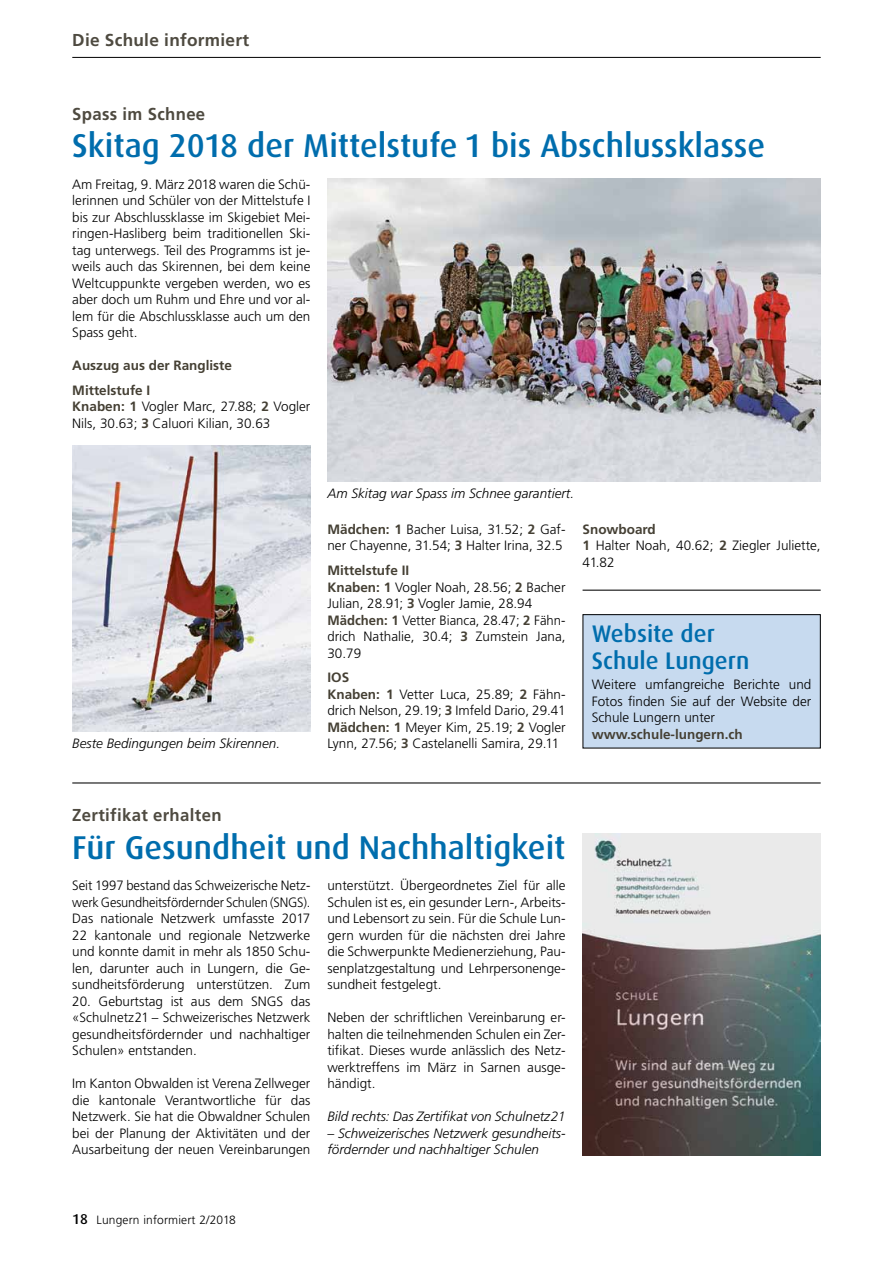
<style>
.page{position:relative;width:893px;height:1263px;background:#fff}
.page>*{position:absolute;margin:0;border:0;box-sizing:border-box;transform-origin:0 0}
.t1{font:500 33px "Dax";color:#006dad}
.t2{font:500 24px/27px "Dax";color:#006dad}
.t3{font:700 17.25px "Frutiger";letter-spacing:.02em;color:#4e4a40}
.t4{font:300 13.5px/16.5px "Frutiger";color:#000}
.t5{font:italic 300 13.5px/16.5px "Frutiger";color:#000}
.t6{font:700 13.5px/24.8px "Frutiger";color:#454034}
.t7{font:300 12px "Frutiger";letter-spacing:.015em;color:#000}
.s1{font-weight:700;color:#454034}
.s2{font-family:"Dax";font-weight:500;font-size:14.25px}
</style>
<div class="page">
<hr style="left:72px;top:57px;width:749px;height:1px;background:#000">
<img style="left:327px;top:179px;width:494px;height:302px">
<hr style="left:72px;top:782px;width:749px;height:1px;background:#000">
<img style="left:583px;top:834px;width:238px;height:322px">
<div style="left:583px;top:615px;width:237px;height:133px;background:#c7daef"></div>
<div style="left:583px;top:614px;width:238px;height:134px;border:1px solid #000"></div>
<hr style="left:583px;top:590px;width:238px;height:1px;background:#000">
<img style="left:72px;top:445px;width:238px;height:286px">
<p class="t3" style="left:72px;top:29px;width:178px">Die Schule informiert</p>
<p class="t3" style="left:72px;top:104px;width:134px">Spass im Schnee</p>
<h1 class="t1" style="left:72px;top:127px;width:694px">Skitag 2018 der Mittelstufe 1 bis Abschlussklasse</h1>
<p class="t4" style="left:72px;top:176px;width:240px">Am Freitag, 9. März 2018 waren die Schü&shy;lerinnen und Schüler von der M ittelstufe I bis zur Abschlussklasse im Skigebiet Mei&shy;ringen-Hasliberg beim traditionellen Ski&shy;tag unterwegs. Teil des Programms ist je&shy;weils auch das Skirennen, bei dem keine Weltcuppunkte vergeben werden, wo es aber doch um Ruhm und Ehre und vor al&shy;lem für die Abschlussklasse auch um den Spass geht.</p>
<p class="t6" style="left:72px;top:353px;width:161px">Auszug aus der Rangliste<br>M ittelstufe I</p>
<p class="t4" style="left:72px;top:398px;width:240px"><span class="s1">Knaben: 1</span> Vogler Marc, 27.88; <span class="s1">2</span> Vogler<br>Nils, 30.63; <span class="s1">3</span> Caluori Kilian, 30.63</p>
<p class="t5" style="left:72px;top:735px;width:209px">Beste Bedingungen beim Skirennen.</p>
<p class="t5" style="left:327px;top:485px;width:248px">Am Skitag war Spass im Schnee garantiert.</p>
<p class="t4" style="left:327px;top:521px;width:240px"><span class="s1">Mädchen: 1</span> Bacher Luisa, 31.52; <span class="s1">2</span> Gaf&shy;ner Chayenne, 31.54; <span class="s1">3</span> Halter Irina, 32.5</p>
<p class="t4" style="left:327px;top:562px;width:240px"><span class="s1">M ittelstufe II<br>Knaben: 1</span> Vogler Noah, 28.56; <span class="s1">2</span> Bacher<br>Julian, 28.91; <span class="s1">3</span> Vogler Jamie, 28.94<br><span class="s1">Mädchen: 1</span> Vetter Bianca, 28.47; <span class="s1">2</span> Fähn&shy;drich Nathalie, 30.4; <span class="s1">3</span> Zumstein Jana,<br>30.79</p>
<p class="t4" style="left:327px;top:669px;width:240px"><span class="s1">IO S<br>Knaben: 1</span> Vetter Luca, 25.89; <span class="s1">2</span> Fähn&shy;drich Nelson, 29.19; <span class="s1">3</span> Imfeld Dario, 29.41<br><span class="s1">Mädchen: 1</span> Meyer Kim, 25.19; <span class="s1">2</span> Vogler<br>Lynn, 27.56; <span class="s1">3</span> Castelanelli Samira, 29.11</p>
<p class="t4" style="left:583px;top:521px;width:240px"><span class="s1">Snowboard<br>1</span> Halter Noah, 40.62; <span class="s1">2</span> Ziegler Juliette,<br>41.82</p>
<h2 class="t2" style="left:592px;top:620px;width:159px">Website der<br>Schule Lungern</h2>
<p class="t4" style="left:592px;top:676px;width:221px;text-align:justify">Weitere umfangreiche Berichte und Fotos finden Sie auf der Website der Schule Lungern unter</p>
<p class="t6" style="left:592px;top:722px;width:152px">www.schule-lungern.ch</p>
<p class="t3" style="left:72px;top:805px;width:151px">Zertifikat erhalten</p>
<h1 class="t1" style="left:72px;top:829px;width:495px">Für Gesundheit und Nachhaltigkeit</h1>
<p class="t4" style="left:72px;top:877px;width:240px;text-align:justify">Seit 1997 bestand das Schweizerische Netz&shy;werk Gesundheitsfördernder Schulen (SNGS).<br>Das nationale Netzwerk umfasste 2017<br>22 kantonale und regionale Netzwerke und konnte damit in mehr als 1850 Schu&shy;len, darunter auch in Lungern, die Ge&shy;sundheitsförderung unterstützen. Zum</p>
<p class="t4" style="left:72px;top:993px;width:240px;text-align:justify">20. Geburtstag ist aus dem SNGS das «Schulnetz21 – Schweizerisches Netzwerk gesundheitsfördernder und nachhaltiger Schulen» entstanden.</p>
<p class="t4" style="left:72px;top:1075px;width:240px;text-align:justify">Im Kanton Obwalden ist Verena Zellweger die kantonale Verantwortliche für das Netzwerk. Sie hat die Obwaldner Schulen bei der Planung der Aktivitäten und der Ausarbeitung der neuen Vereinbarungen</p>
<p class="t4" style="left:327px;top:877px;width:240px;text-align:justify">unterstützt. Übergeordnetes Ziel für alle Schulen ist es, ein gesunder Lern-, Arbeits&shy;und Lebensort zu sein. Für die Schule Lun&shy;gern wurden für die nächsten drei Jahre die Schwerpunkte Medienerziehung, Pau&shy;senplatzgestaltung und Lehrpersonenge&shy;sundheit festgelegt.</p>
<p class="t4" style="left:327px;top:1009px;width:240px;text-align:justify">Neben der schriftlichen Vereinbarung er&shy;halten die teilnehmenden Schulen ein Zer&shy;tifikat. Dieses wurde anlässlich des Netz&shy;werktreffens im März in Sarnen ausge&shy;händigt.</p>
<p class="t5" style="left:327px;top:1108px;width:240px">Bild rechts: Das Zertifikat von Schulnetz21</p>
<p class="t5" style="left:327px;top:1125px;width:240px">– Schweizerisches Netzwerk gesundheits&shy;fördernder und nachhaltiger Schulen</p>
<p class="t7" style="left:72px;top:1213px;width:165px"><span class="s2">18</span> Lungern informiert 2/2018</p>
</div>
